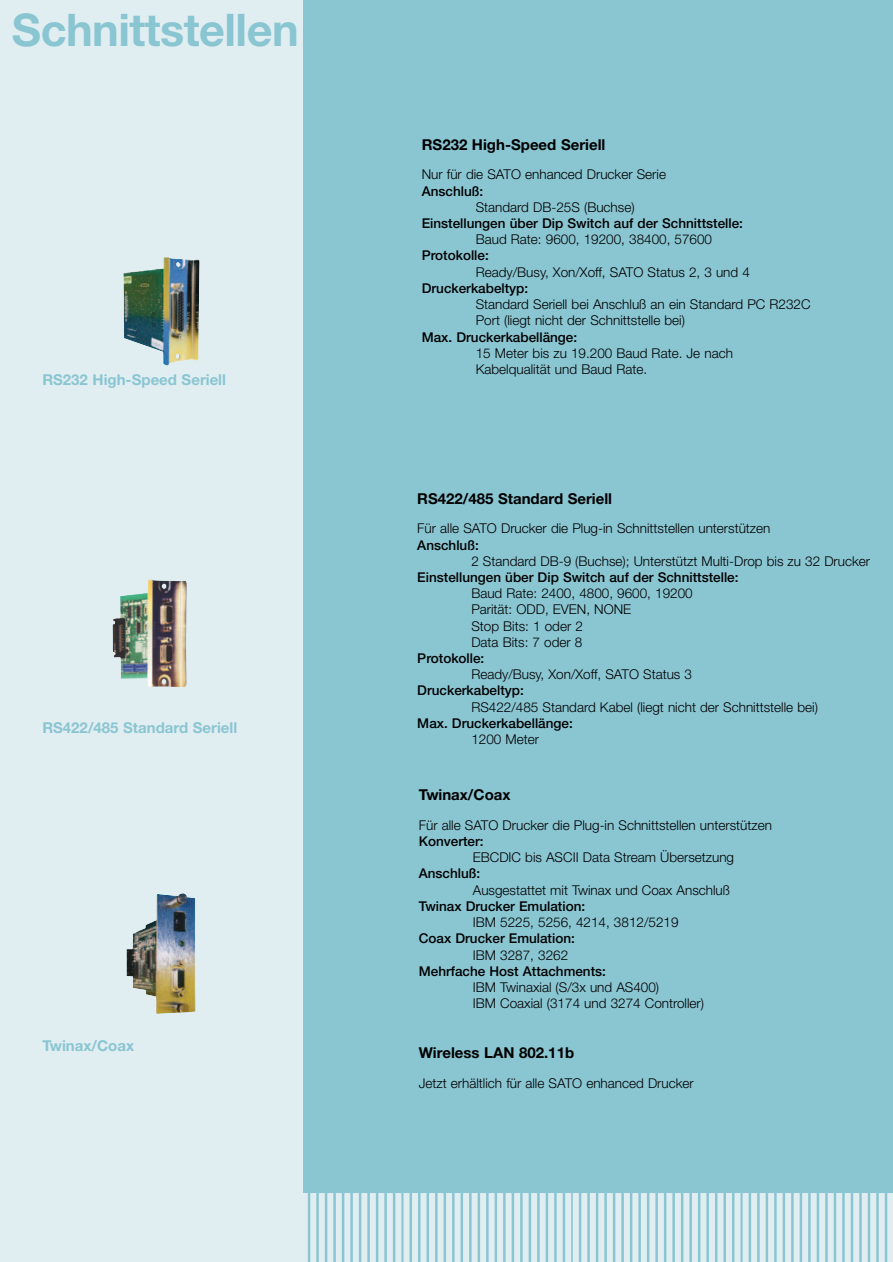
<style>
.page{position:relative;width:893px;height:1262px;background:#fff}
.page>*{position:absolute;margin:0;border:0;box-sizing:border-box;transform-origin:0 0}
.t1{font:700 45px "Helvetica Neue";letter-spacing:-.01em;color:#8ac5d2}
.t2{font:700 15px "Helvetica Neue";color:#000}
.t3{font:700 15px "Helvetica Neue";color:#8ac5d2}
.t4{font:300 13.5px/16.2px "Helvetica Neue";color:#000}
.t5{font:500 13.5px "Helvetica Neue";color:#000}
</style>
<div class="page">
<div style="left:0;top:0;width:892px;height:1262px;background:#e0eef1"></div>
<div style="left:303px;top:0;width:589px;height:1262px;background:#8ac5d2"></div>
<div style="left:573px;top:1193px;width:6px;height:69px;background:#e0eef1"></div>
<div style="left:581px;top:1193px;width:6px;height:69px;background:#e0eef1"></div>
<div style="left:590px;top:1193px;width:6px;height:69px;background:#e0eef1"></div>
<div style="left:598px;top:1193px;width:6px;height:69px;background:#e0eef1"></div>
<div style="left:607px;top:1193px;width:6px;height:69px;background:#e0eef1"></div>
<div style="left:615px;top:1193px;width:6px;height:69px;background:#e0eef1"></div>
<div style="left:624px;top:1193px;width:6px;height:69px;background:#e0eef1"></div>
<div style="left:632px;top:1193px;width:6px;height:69px;background:#e0eef1"></div>
<div style="left:641px;top:1193px;width:6px;height:69px;background:#e0eef1"></div>
<div style="left:649px;top:1193px;width:6px;height:69px;background:#e0eef1"></div>
<div style="left:658px;top:1193px;width:6px;height:69px;background:#e0eef1"></div>
<div style="left:666px;top:1193px;width:6px;height:69px;background:#e0eef1"></div>
<div style="left:675px;top:1193px;width:6px;height:69px;background:#e0eef1"></div>
<div style="left:683px;top:1193px;width:6px;height:69px;background:#e0eef1"></div>
<div style="left:692px;top:1193px;width:6px;height:69px;background:#e0eef1"></div>
<div style="left:700px;top:1193px;width:6px;height:69px;background:#e0eef1"></div>
<div style="left:709px;top:1193px;width:6px;height:69px;background:#e0eef1"></div>
<div style="left:717px;top:1193px;width:6px;height:69px;background:#e0eef1"></div>
<div style="left:726px;top:1193px;width:6px;height:69px;background:#e0eef1"></div>
<div style="left:734px;top:1193px;width:6px;height:69px;background:#e0eef1"></div>
<div style="left:742px;top:1193px;width:6px;height:69px;background:#e0eef1"></div>
<div style="left:751px;top:1193px;width:6px;height:69px;background:#e0eef1"></div>
<div style="left:759px;top:1193px;width:6px;height:69px;background:#e0eef1"></div>
<div style="left:768px;top:1193px;width:6px;height:69px;background:#e0eef1"></div>
<div style="left:776px;top:1193px;width:6px;height:69px;background:#e0eef1"></div>
<div style="left:785px;top:1193px;width:6px;height:69px;background:#e0eef1"></div>
<div style="left:793px;top:1193px;width:6px;height:69px;background:#e0eef1"></div>
<div style="left:802px;top:1193px;width:6px;height:69px;background:#e0eef1"></div>
<div style="left:810px;top:1193px;width:6px;height:69px;background:#e0eef1"></div>
<div style="left:819px;top:1193px;width:6px;height:69px;background:#e0eef1"></div>
<div style="left:827px;top:1193px;width:6px;height:69px;background:#e0eef1"></div>
<div style="left:836px;top:1193px;width:6px;height:69px;background:#e0eef1"></div>
<div style="left:844px;top:1193px;width:6px;height:69px;background:#e0eef1"></div>
<div style="left:853px;top:1193px;width:6px;height:69px;background:#e0eef1"></div>
<div style="left:861px;top:1193px;width:6px;height:69px;background:#e0eef1"></div>
<div style="left:870px;top:1193px;width:6px;height:69px;background:#e0eef1"></div>
<div style="left:878px;top:1193px;width:6px;height:69px;background:#e0eef1"></div>
<div style="left:887px;top:1193px;width:5px;height:69px;background:#e0eef1"></div>
<div style="left:302px;top:1193px;width:6px;height:69px;background:#e0eef1"></div>
<div style="left:310px;top:1193px;width:6px;height:69px;background:#e0eef1"></div>
<div style="left:319px;top:1193px;width:6px;height:69px;background:#e0eef1"></div>
<div style="left:327px;top:1193px;width:6px;height:69px;background:#e0eef1"></div>
<div style="left:336px;top:1193px;width:6px;height:69px;background:#e0eef1"></div>
<div style="left:344px;top:1193px;width:6px;height:69px;background:#e0eef1"></div>
<div style="left:353px;top:1193px;width:6px;height:69px;background:#e0eef1"></div>
<div style="left:361px;top:1193px;width:6px;height:69px;background:#e0eef1"></div>
<div style="left:370px;top:1193px;width:6px;height:69px;background:#e0eef1"></div>
<div style="left:378px;top:1193px;width:6px;height:69px;background:#e0eef1"></div>
<div style="left:387px;top:1193px;width:6px;height:69px;background:#e0eef1"></div>
<div style="left:395px;top:1193px;width:6px;height:69px;background:#e0eef1"></div>
<div style="left:403px;top:1193px;width:6px;height:69px;background:#e0eef1"></div>
<div style="left:412px;top:1193px;width:6px;height:69px;background:#e0eef1"></div>
<div style="left:420px;top:1193px;width:6px;height:69px;background:#e0eef1"></div>
<div style="left:429px;top:1193px;width:6px;height:69px;background:#e0eef1"></div>
<div style="left:437px;top:1193px;width:6px;height:69px;background:#e0eef1"></div>
<div style="left:446px;top:1193px;width:6px;height:69px;background:#e0eef1"></div>
<div style="left:454px;top:1193px;width:6px;height:69px;background:#e0eef1"></div>
<div style="left:463px;top:1193px;width:6px;height:69px;background:#e0eef1"></div>
<div style="left:471px;top:1193px;width:6px;height:69px;background:#e0eef1"></div>
<div style="left:480px;top:1193px;width:6px;height:69px;background:#e0eef1"></div>
<div style="left:488px;top:1193px;width:6px;height:69px;background:#e0eef1"></div>
<div style="left:497px;top:1193px;width:6px;height:69px;background:#e0eef1"></div>
<div style="left:505px;top:1193px;width:6px;height:69px;background:#e0eef1"></div>
<div style="left:514px;top:1193px;width:6px;height:69px;background:#e0eef1"></div>
<div style="left:522px;top:1193px;width:6px;height:69px;background:#e0eef1"></div>
<div style="left:531px;top:1193px;width:6px;height:69px;background:#e0eef1"></div>
<div style="left:539px;top:1193px;width:6px;height:69px;background:#e0eef1"></div>
<div style="left:548px;top:1193px;width:6px;height:69px;background:#e0eef1"></div>
<div style="left:556px;top:1193px;width:6px;height:69px;background:#e0eef1"></div>
<div style="left:565px;top:1193px;width:6px;height:69px;background:#e0eef1"></div>
<img style="left:123px;top:257px;width:77px;height:109px">
<img style="left:113px;top:579px;width:74px;height:108px">
<img style="left:126px;top:893px;width:70px;height:121px">
<h1 class="t1" style="left:12px;top:14px;width:288px">Schnittstellen</h1>
<p class="t3" style="left:42px;top:375px;width:185px">RS232 High-Speed Seriell</p>
<p class="t3" style="left:42px;top:722px;width:196px">RS422/485 Standard Seriell</p>
<p class="t3" style="left:42px;top:1040px;width:93px">Twinax/Coax</p>
<p class="t2" style="left:422px;top:139px;width:185px">RS232 High-Speed Seriell</p>
<p class="t4" style="left:422px;top:168px;width:246px">Nur für die SATO enhanced Drucker Serie</p>
<p class="t5" style="left:422px;top:186px;width:63px">Anschluß:</p>
<p class="t4" style="left:476px;top:200px;width:160px">Standard DB-25S (Buchse)</p>
<p class="t5" style="left:422px;top:218px;width:323px">Einstellungen über Dip Switch auf der Schnittstelle:</p>
<p class="t4" style="left:476px;top:233px;width:238px">Baud Rate: 9600, 19200, 38400, 57600</p>
<p class="t5" style="left:422px;top:251px;width:69px">Protokolle:</p>
<p class="t4" style="left:476px;top:265px;width:275px">Ready/Busy, Xon/Xoff, SATO Status 2, 3 und 4</p>
<p class="t5" style="left:422px;top:283px;width:108px">Druckerkabeltyp:</p>
<p class="t4" style="left:476px;top:297px;width:336px">Standard Seriell bei Anschluß an ein Standard PC R232C<br>Port (liegt nicht der Schnittstelle bei)</p>
<p class="t5" style="left:422px;top:332px;width:157px">Max. Druckerkabellänge:</p>
<p class="t4" style="left:476px;top:346px;width:259px">15 Meter bis zu 19.200 Baud Rate. Je nach<br>Kabelqualität und Baud Rate.</p>
<p class="t2" style="left:417px;top:493px;width:196px">RS422/485 Standard Seriell</p>
<p class="t4" style="left:417px;top:521px;width:354px">Für alle SATO Drucker die Plug-in Schnittstellen unterstützen</p>
<p class="t5" style="left:417px;top:540px;width:63px">Anschluß:</p>
<p class="t4" style="left:471px;top:554px;width:400px">2 Standard DB-9 (Buchse); Unterstützt Multi-Drop bis zu 32 Drucker</p>
<p class="t5" style="left:417px;top:572px;width:323px">Einstellungen über Dip Switch auf der Schnittstelle:</p>
<p class="t4" style="left:471px;top:586px;width:223px">Baud Rate: 2400, 4800, 9600, 19200<br>Parität: ODD, EVEN, NONE<br>Stop Bits: 1 oder 2<br>Data Bits: 7 oder 8</p>
<p class="t5" style="left:417px;top:653px;width:69px">Protokolle:</p>
<p class="t4" style="left:471px;top:667px;width:222px">Ready/Busy, Xon/Xoff, SATO Status 3</p>
<p class="t5" style="left:417px;top:685px;width:108px">Druckerkabeltyp:</p>
<p class="t4" style="left:471px;top:700px;width:348px">RS422/485 Standard Kabel (liegt nicht der Schnittstelle bei)</p>
<p class="t5" style="left:417px;top:718px;width:157px">Max. Druckerkabellänge:</p>
<p class="t4" style="left:471px;top:732px;width:69px">1200 Meter</p>
<p class="t2" style="left:419px;top:789px;width:93px">Twinax/Coax</p>
<p class="t4" style="left:419px;top:818px;width:354px">Für alle SATO Drucker die Plug-in Schnittstellen unterstützen</p>
<p class="t5" style="left:419px;top:836px;width:66px">Konverter:</p>
<p class="t4" style="left:473px;top:850px;width:263px">EBCDIC bis ASCII Data Stream Übersetzung</p>
<p class="t5" style="left:419px;top:869px;width:63px">Anschluß:</p>
<p class="t4" style="left:473px;top:883px;width:259px">Ausgestattet mit Twinax und Coax Anschluß</p>
<p class="t5" style="left:419px;top:901px;width:168px">Twinax Drucker Emulation:</p>
<p class="t4" style="left:473px;top:915px;width:207px">IBM 5225, 5256, 4214, 3812/5219</p>
<p class="t5" style="left:419px;top:933px;width:158px">Coax Drucker Emulation:</p>
<p class="t4" style="left:473px;top:948px;width:97px">IBM 3287, 3262</p>
<p class="t5" style="left:419px;top:966px;width:189px">Mehrfache Host Attachments:</p>
<p class="t4" style="left:473px;top:980px;width:233px">IBM Twinaxial (S/3x und AS400)<br>IBM Coaxial (3174 und 3274 Controller)</p>
<p class="t2" style="left:419px;top:1047px;width:157px">Wireless LAN 802.11b</p>
<p class="t4" style="left:419px;top:1075px;width:276px">Jetzt erhältlich für alle SATO enhanced Drucker</p>
</div>
